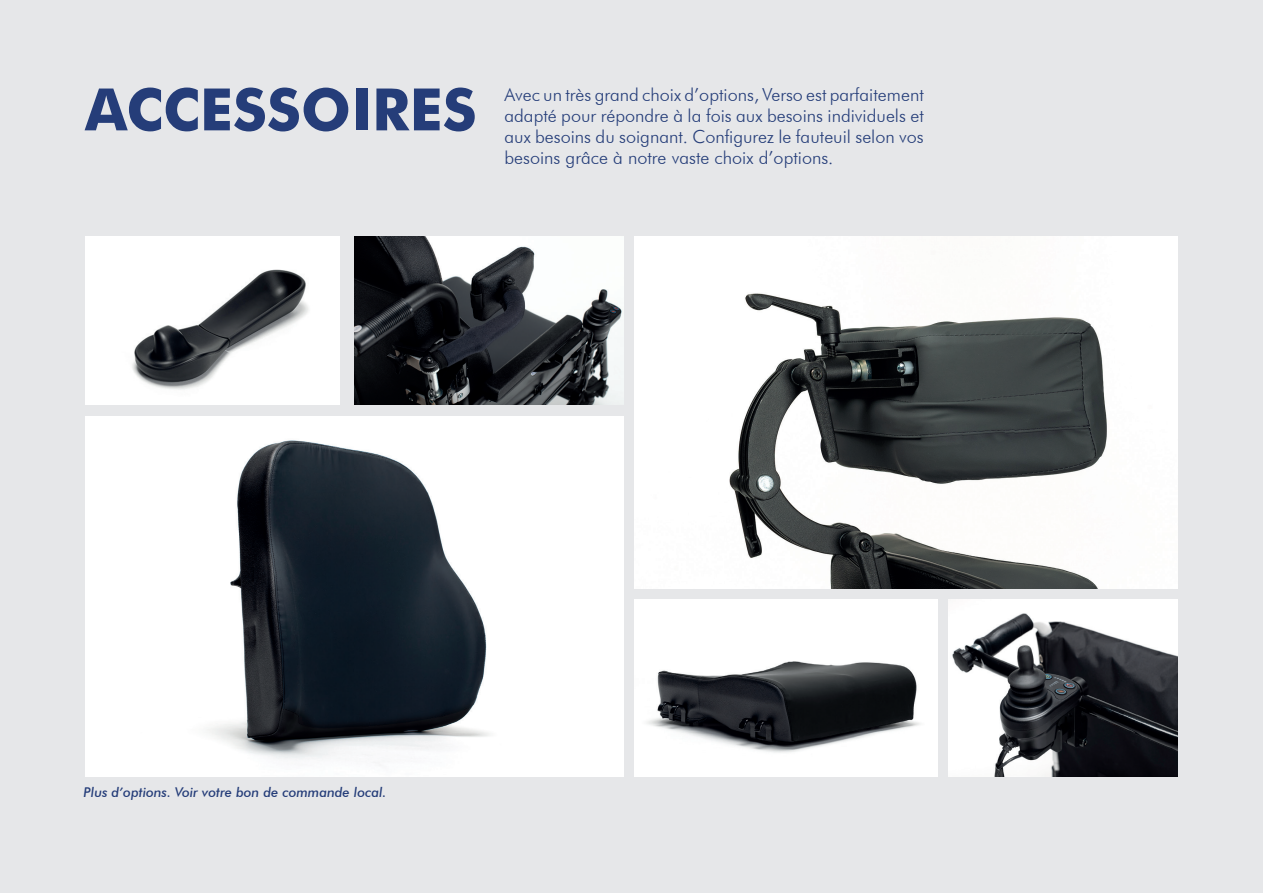
<style>
.page{position:relative;width:1263px;height:893px;background:#e6e7e9}
.page>*{position:absolute;margin:0;border:0;box-sizing:border-box;transform-origin:0 0}
.t1{font:700 58.5px "Futura BT";color:#253d79}
.t2{font:300 18px/21px "Futura BT";color:#253d79;text-align:justify}
.t3{font:italic 500 13.5px "Futura BT";color:#253d79}
</style>
<div class="page">
<div style="left:85px;top:236px;width:254px;height:169px;background:#fff"></div>
<img style="left:132px;top:269px;width:177px;height:121px">
<img style="left:635px;top:600px;width:302px;height:176px">
<img style="left:85px;top:417px;width:538px;height:359px">
<img style="left:635px;top:236px;width:543px;height:352px">
<img style="left:949px;top:600px;width:229px;height:176px">
<img style="left:354px;top:236px;width:269px;height:169px">
<p class="t1" style="left:85px;top:74px;width:393px">ACCESSOIRES</p>
<p class="t2" style="left:504px;top:84px;width:421px">Avec un très grand choix d’options, Verso est parfaitement adapté pour répondre à la fois aux besoins individuels et aux besoins du soignant. Configurez le fauteuil selon vos besoins grâce à notre vaste choix d’options.</p>
<p class="t3" style="left:84px;top:784px;width:304px">Plus d’options. Voir votre bon de commande local.</p>
</div>
